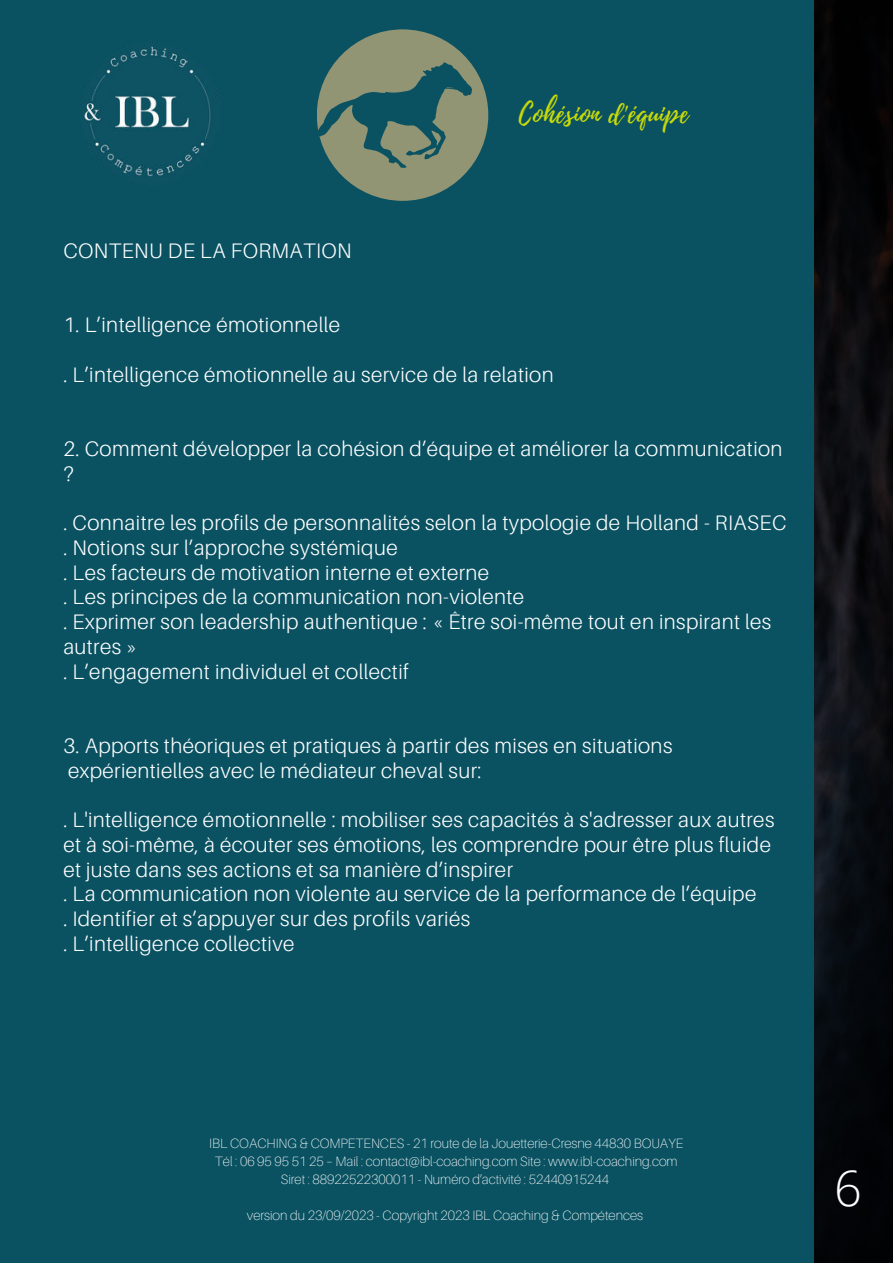
<style>
.page{position:relative;width:893px;height:1264px;background:#fff}
.page>*{position:absolute;margin:0;border:0;box-sizing:border-box;transform-origin:0 0}
.t1{font:300 48.75px "Open Sans";color:#fff}
.t2{font:27px "Playlist Script";letter-spacing:.02em;color:#c9db08}
.t3{font:300 21px/24.8px "Aileron";letter-spacing:.02em;color:#fff}
.t4{font:100 13.5px/18px "Aileron";color:#fff;text-align:center}
</style>
<div class="page">
<img style="left:814px;top:0;width:78px;height:1262px">
<div style="left:0;top:0;width:814px;height:1262px;background:#0a5262"></div>
<div style="left:317px;top:29px;width:171px;height:172px;background:#929573;border-radius:50%"></div>
<svg style="left:317px;top:62px;width:155px;height:106px"></svg>
<img style="left:80px;top:43px;width:138px;height:140px">
<p class="t3" style="left:63px;top:239px;width:290px">CONTENU DE LA FORMATION</p>
<p class="t2" style="left:519px;top:94px;width:171px">Cohésion d'équipe</p>
<p class="t3" style="left:63px;top:313px;width:278px">1. L’intelligence émotionnelle</p>
<p class="t3" style="left:63px;top:362px;width:492px">. L’intelligence émotionnelle au service de la relation</p>
<p class="t3" style="left:63px;top:436px;width:720px">2. Comment développer la cohésion d’équipe et améliorer la communication ?</p>
<p class="t3" style="left:63px;top:511px;width:724px">. Connaitre les profils de personnalités selon la typologie de Holland - RIASEC . Notions sur l’approche systémique<br>. Les facteurs de motivation interne et externe<br>. Les principes de la communication non-violente<br>. Exprimer son leadership authentique : « Être soi-même tout en inspirant les autres »<br>. L’engagement individuel et collectif</p>
<p class="t3" style="left:63px;top:733px;width:610px">3. Apports théoriques et pratiques à partir des mises en situations expérientielles avec le médiateur cheval sur:</p>
<p class="t3" style="left:63px;top:807px;width:712px">. L'intelligence émotionnelle : mobiliser ses capacités à s'adresser aux autres et à soi-même, à écouter ses émotions, les comprendre pour être plus fluide et juste dans ses actions et sa manière d’inspirer<br>. La communication non violente au service de la performance de l’équipe<br>. Identifier et s’appuyer sur des profils variés<br>. L’intelligence collective</p>
<p class="t4" style="left:209px;top:1134px;width:475px">IBL COACHING &amp; COMPETENCES - 21 route de la Jouetterie-Cresne 44830 BOUAYE<br>Tél : 06 95 95 51 25 – Mail : contact@ibl-coaching.com Site : www.ibl-coaching.com<br>Siret : 88922522300011 - Numéro d’activité : 52440915244</p>
<p class="t4" style="left:247px;top:1206px;width:397px">version du 23/09/2023 - Copyright 2023 IBL Coaching &amp; Compétences</p>
<h1 class="t1" style="left:834px;top:1154px;width:29px">6</h1>
</div>
